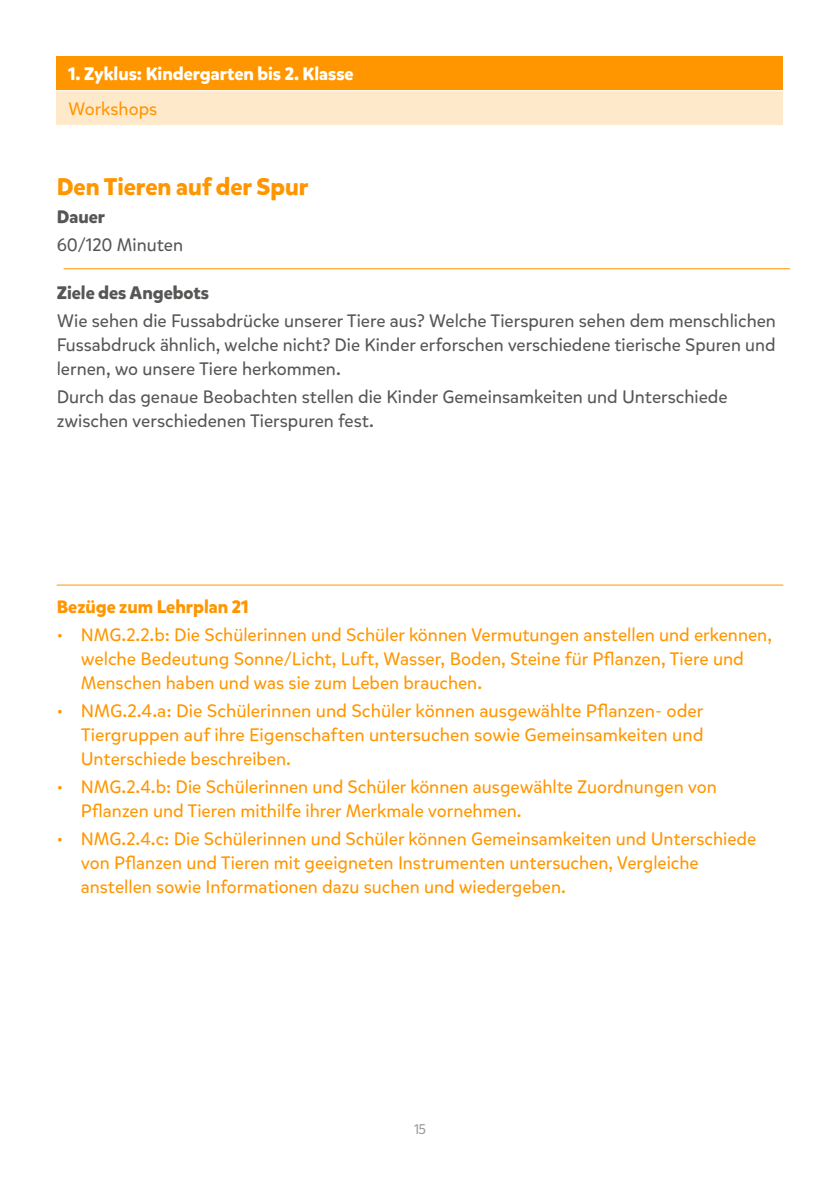
<style>
.page{position:relative;width:840px;height:1191px;background:#fff}
.page>*{position:absolute;margin:0;border:0;box-sizing:border-box;transform-origin:0 0}
.t1{font:700 24px "Mikado";color:#ff9600}
.t2{font:18px/24px "Mikado";color:#ff9600}
.t3{font:18px/24px "Mikado";color:#565655;text-align:justify}
.t4{font:700 18px "Mikado";color:#fff}
.t5{font:700 18px "Mikado";color:#565655}
.t6{font:700 18px "Mikado";color:#ff9600}
.t7{font:14px "Mikado";color:#9c9c9d}
</style>
<div class="page">
<div style="left:57px;top:57px;width:725px;height:34px;background:#ff9600"></div>
<div style="left:57px;top:91px;width:725px;height:34px;background:#ffe9cb"></div>
<hr style="left:57px;top:90px;width:725px;height:1px;background:#fff">
<hr style="left:57px;top:584px;width:725px;height:1px;background:#ff9600">
<hr style="left:63px;top:268px;width:726px;height:1px;background:#ff9600">
<p class="t4" style="left:68px;top:63px;width:287px">1. Zyklus: Kindergarten bis 2. Klasse</p>
<p class="t2" style="left:68px;top:97px;width:91px">Workshops</p>
<h1 class="t1" style="left:57px;top:172px;width:253px">Den Tieren auf der Spur</h1>
<p class="t5" style="left:57px;top:206px;width:50px">Dauer</p>
<p class="t3" style="left:57px;top:233px;width:128px">60/120 Minuten</p>
<p class="t5" style="left:57px;top:282px;width:154px">Ziele des Angebots</p>
<p class="t3" style="left:57px;top:309px;width:720px">Wie sehen die Fussabdrücke unserer Tiere aus? Welche Tierspuren sehen dem menschlichen Fussabdruck ähnlich, welche nicht? Die Kinder erforschen verschiedene tierische Spuren und lernen, wo unsere Tiere herkommen.</p>
<p class="t3" style="left:57px;top:385px;width:672px">Durch das genaue Beobachten stellen die Kinder Gemeinsamkeiten und Unterschiede zwischen verschiedenen Tierspuren fest.</p>
<p class="t6" style="left:57px;top:595px;width:193px">Bezüge zum Lehrplan 21</p>
<p class="t2" style="left:81px;top:623px;width:692px;text-indent:-24px">• NMG.2.2.b: Die Schülerinnen und Schüler können Vermutungen anstellen und erkennen, welche Bedeutung Sonne/Licht, Luft, Wasser, Boden, Steine für Pflanzen, Tiere und<br>Menschen haben und was sie zum Leben brauchen.</p>
<p class="t2" style="left:81px;top:699px;width:624px;text-align:justify;text-indent:-24px">• NMG.2.4.a: Die Schülerinnen und Schüler können ausgewählte Pflanzen- oder Tiergruppen auf ihre Eigenschaften untersuchen sowie Gemeinsamkeiten und Unterschiede beschreiben.</p>
<p class="t2" style="left:81px;top:775px;width:637px;text-indent:-24px">• NMG.2.4.b: Die Schülerinnen und Schüler können ausgewählte Zuordnungen von<br>Pflanzen und Tieren mithilfe ihrer Merkmale vornehmen.</p>
<p class="t2" style="left:81px;top:827px;width:676px;text-indent:-24px">• NMG.2.4.c: Die Schülerinnen und Schüler können Gemeinsamkeiten und Unterschiede von Pflanzen und Tieren mit geeigneten Instrumenten untersuchen, Vergleiche anstellen sowie Informationen dazu suchen und wiedergeben.</p>
<p class="t7" style="left:414px;top:1121px;width:13px">15</p>
</div>
